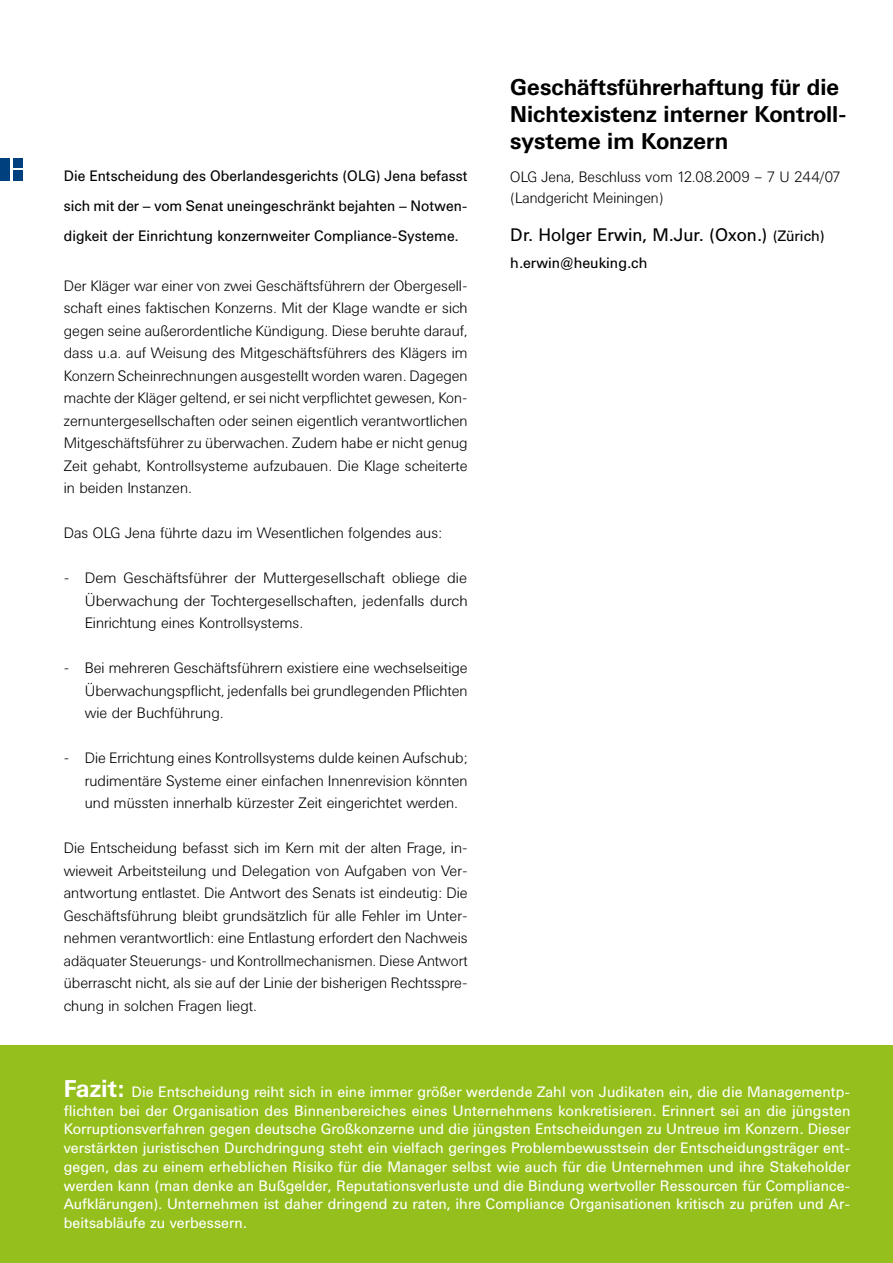
<style>
.page{position:relative;width:893px;height:1263px;background:#fff}
.page>*{position:absolute;margin:0;border:0;box-sizing:border-box;transform-origin:0 0}
.t1{font:700 22.5px/27px "Univers BQ";color:#000}
.t2{font:18px "Univers BQ";color:#000}
.t3{font:300 15px/22.5px "Univers BQ";color:#000;text-align:justify}
.t4{font:15px/18.8px "Univers BQ";color:#fff;text-align:justify}
.t5{font:15px/30px "Univers BQ";color:#000;text-align:justify}
.s1{font-size:15px}
.s2{font-weight:700;font-size:24px}
</style>
<div class="page">
<div style="left:0;top:158px;width:10px;height:23px;background:#00407f"></div>
<div style="left:13px;top:158px;width:10px;height:10px;background:#00407f"></div>
<div style="left:13px;top:171px;width:10px;height:10px;background:#00407f"></div>
<div style="left:0;top:1045px;width:893px;height:218px;background:#94bf1c"></div>
<p class="t5" style="left:64px;top:161px;width:405px">Die Entscheidung des Oberlandesgerichts (OLG) Jena befasst sich mit der – vom Senat uneingeschränkt bejahten – Notwen&shy;digkeit der Einrichtung konzernweiter Compliance-Systeme.</p>
<p class="t3" style="left:64px;top:275px;width:405px">Der Kläger war einer von zwei Geschäftsführern der Obergesell&shy;schaft eines faktischen Konzerns. Mit der Klage wandte er sich gegen seine außerordentliche Kündigung. Diese beruhte darauf, dass u.a. auf Weisung des Mitgeschäftsführers des Klägers im Konzern Scheinrechnungen ausgestellt worden waren. Dagegen machte der Kläger geltend, er sei nicht verpflichtet gewesen, Kon&shy;zernuntergesellschaften oder seinen eigentlich verantwortlichen Mitgeschäftsführer zu überwachen. Zudem habe er nicht genug Zeit gehabt, Kontrollsysteme aufzubauen. Die Klage scheiterte in beiden Instanzen.</p>
<p class="t3" style="left:64px;top:522px;width:380px">Das OLG Jena führte dazu im Wesentlichen folgendes aus:</p>
<p class="t3" style="left:85px;top:567px;width:384px;text-indent:-21px">- Dem Geschäftsführer der Muttergesellschaft obliege die Überwachung der Tochtergesellschaften, jedenfalls durch Einrichtung eines Kontrollsystems.</p>
<p class="t3" style="left:85px;top:657px;width:384px;text-indent:-21px">- Bei mehreren Geschäftsführern existiere eine wechselseitige Überwachungspflicht, jedenfalls bei grundlegenden Pflichten wie der Buchführung.</p>
<p class="t3" style="left:85px;top:747px;width:384px;text-indent:-21px">- Die Errichtung eines Kontrollsystems dulde keinen Aufschub; rudimentäre Systeme einer einfachen Innenrevision könnten und müssten innerhalb kürzester Zeit eingerichtet werden.</p>
<p class="t3" style="left:64px;top:837px;width:405px">Die Entscheidung befasst sich im Kern mit der alten Frage, in&shy;wieweit Arbeitsteilung und Delegation von Aufgaben von Ver&shy;antwortung entlastet. Die Antwort des Senats ist eindeutig: Die Geschäftsführung bleibt grundsätzlich für alle Fehler im Unter&shy;nehmen verantwortlich: eine Entlastung erfordert den Nachweis adäquater Steuerungs- und Kontrollmechanismen. Diese Antwort überrascht nicht, als sie auf der Linie der bisherigen Rechtsspre&shy;chung in solchen Fragen liegt.</p>
<h1 class="t1" style="left:510px;top:74px;width:338px">Geschäftsführerhaftung für die<br>Nichtexistenz interner Kontroll&shy;systeme im Konzern</h1>
<p class="t3" style="left:510px;top:166px;width:332px;line-height:21px">OLG Jena, Beschluss vom 12.08.2009 – 7 U 244/07 (Landgericht Meiningen)</p>
<p class="t2" style="left:510px;top:225px;width:316px">Dr. Holger Erwin, M.Jur. (Oxon.) <span class="s1">(Zürich)</span></p>
<p class="t5" style="left:510px;top:248px;width:139px">h.erwin@heuking.ch</p>
<p class="t4" style="left:64px;top:1083px;width:788px"><span class="s2">Fazit:</span> Die Entscheidung reiht sich in eine immer größer werdende Zahl von Judikaten ein, die die Managementp&shy;flichten bei der Organisation des Binnenbereiches eines Unternehmens konkretisieren. Erinnert sei an die jüngsten Korruptionsverfahren gegen deutsche Großkonzerne und die jüngsten Entscheidungen zu Untreue im Konzern. Dieser verstärkten juristischen Durchdringung steht ein vielfach geringes Problembewusstsein der Entscheidungsträger ent&shy;gegen, das zu einem erheblichen Risiko für die Manager selbst wie auch für die Unternehmen und ihre Stakeholder werden kann (man denke an Bußgelder, Reputationsverluste und die Bindung wertvoller Ressourcen für Compliance-Aufklärungen). Unternehmen ist daher dringend zu raten, ihre Compliance Organisationen kritisch zu prüfen und Ar&shy;beitsabläufe zu verbessern.</p>
</div>
